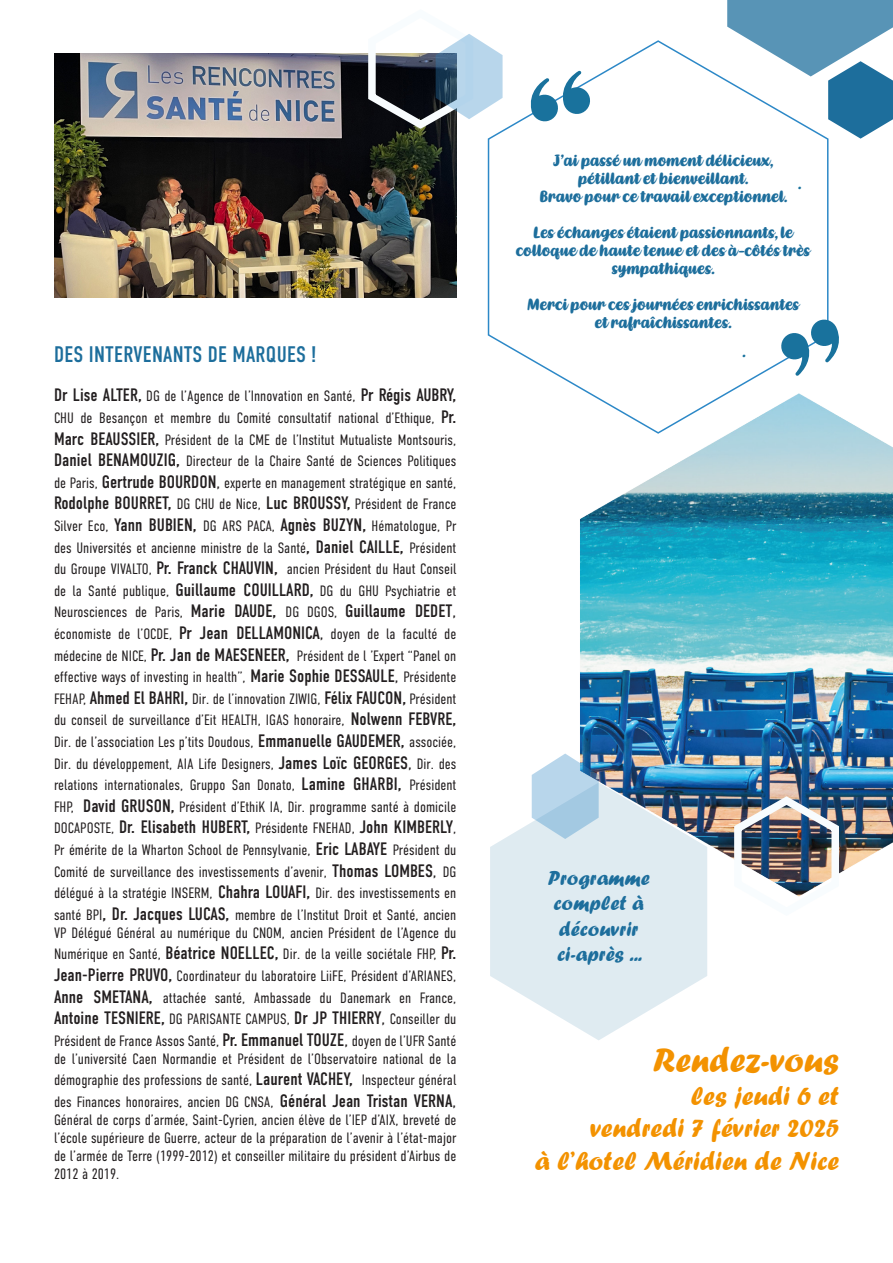
<style>
.page{position:relative;width:893px;height:1263px;background:#fff}
.page>*{position:absolute;margin:0;border:0;box-sizing:border-box;transform-origin:0 0}
.Titre{font:36px "Forte";color:#f39200}
.Titre-2{font:27px "Forte";color:#f39200}
.Titre-3{font:22.5px "DIN Condensed";letter-spacing:.01em;color:#1d6e9c}
.Titre-4{font:21px "Forte";color:#1d6e9c}
.Noms{font:18px "DIN Condensed";color:#231f20}
.Noms-2{font:300 15px/21.6px "DIN Condensed";color:#231f20;text-align:justify}
.t1{font:15px/18px "Kathen";color:#1d6e9c;text-align:center}
.t2{font:15px "Kathen";color:#19729d}
.s1{font-weight:400;font-size:18px}
.s2{font-size:18px}
.s3{font-weight:300;font-size:15px}
</style>
<div class="page">
<svg style="left:727px;top:0;width:166px;height:139px"></svg>
<img style="left:54px;top:53px;width:402px;height:245px">
<svg style="left:364px;top:34px;width:123px;height:101px"></svg>
<svg style="left:490px;top:782px;width:217px;height:258px;fill:#dfebf1"></svg>
<img style="left:558px;top:411px;width:335px;height:517px">
<img style="left:730px;top:792px;width:113px;height:130px">
<svg style="left:532px;top:753px;width:67px;height:86px"></svg>
<svg style="left:487px;top:39px;width:343px;height:396px"></svg>
<svg style="left:527px;top:71px;width:64px;height:52px"></svg>
<svg style="left:779px;top:318px;width:60px;height:58px"></svg>
<p class="Titre-3" style="left:54px;top:341px;width:264px">DES INTERVENANTS DE MARQUES !</p>
<p class="Noms-2" style="left:54px;top:385px;width:404px"><span class="s1">Dr Lise ALTER,</span> DG de l’Agence de l’Innovation en Santé, <span class="s1">Pr Régis AUBRY, </span>CHU de Besançon et membre du Comité consultatif national d’Ethique, <span class="s1">Pr.<br>Marc BEAUSSIER,</span> Président de la CME de l’Institut Mutualiste Montsouris, <span class="s1">Daniel BENAMOUZIG,</span> Directeur de la Chaire Santé de Sciences Politiques de Paris, <span class="s1">Gertrude BOURDON</span><span class="s2">,</span> experte en management stratégique en santé, <span class="s1">Rodolphe BOURRET,</span> DG CHU de Nice, <span class="s1">Luc BROUSSY,</span> Président de France Silver Eco, <span class="s1">Yann BUBIEN,</span> DG ARS PACA, <span class="s1">Agnès BUZYN,</span> Hématologue, Pr des Universités et ancienne ministre de la Santé<span class="s1">, Daniel CAILLE,</span> Président du Groupe VIVALTO, <span class="s1">Pr. Franck CHAUVIN,</span> ancien Président du Haut Conseil de la Santé publique, <span class="s1">Guillaume COUILLARD,</span> DG du GHU Psychiatrie et Neurosciences de Paris, <span class="s1">Marie DAUDE,</span> DG DGOS, <span class="s1">Guillaume DEDET</span><span class="s2">, </span>économiste de l’OCDE, <span class="s1">Pr Jean DELLAMONICA</span><span class="s2">,</span> doyen de la faculté de médecine de NICE, <span class="s1">Pr. Jan de MAESENEER,</span> Président de l ’Expert “Panel on effective ways of investing in health”, <span class="s1">Marie Sophie DESSAULE</span><span class="s2">,</span> Présidente FEHAP, <span class="s1">Ahmed El BAHRI,</span> Dir. de l’innovation ZIWIG, <span class="s1">Félix FAUCON,</span> Président du conseil de surveillance d’Eit HEALTH, IGAS honoraire, <span class="s1">Nolwenn FEBVRE, </span>Dir. de l’association Les p’tits Doudous, <span class="s1">Emmanuelle GAUDEMER,</span> associée, Dir. du développement, AIA Life Designers, <span class="s1">James Loïc GEORGES</span><span class="s2">,</span> Dir. des relations internationales, Gruppo San Donato, <span class="s1">Lamine GHARBI,</span> Président FHP, <span class="s1">David GRUSON,</span> Président d’EthiK IA, Dir. programme santé à domicile</p>
<p class="Noms" style="left:54px;top:817px;width:404px"><span class="s3">DOCAPOSTE,</span> Dr. Elisabeth HUBERT, <span class="s3">Présidente FNEHAD,</span> John KIMBERLY<span class="s3">,</span></p>
<p class="Noms-2" style="left:54px;top:839px;width:404px">Pr émérite de la Wharton School de Pennsylvanie, <span class="s1">Eric LABAYE</span> Président du Comité de surveillance des investissements d’avenir, <span class="s1">Thomas LOMBES</span><span class="s2">,</span> DG délégué à la stratégie INSERM, <span class="s1">Chahra LOUAFI,</span> Dir. des investissements en santé BPI<span class="s1">, Dr. Jacques LUCAS,</span> membre de l’Institut Droit et Santé, ancien</p>
<p class="Noms-2" style="left:54px;top:922px;width:404px">VP Délégué Général au numérique du CNOM, ancien Président de l’Agence du Numérique en Santé, <span class="s1">Béatrice NOELLEC,</span> Dir. de la veille sociétale FHP, <span class="s1">Pr.<br>Jean-Pierre PRUVO,</span> Coordinateur du laboratoire LiiFE, Président d’ARIANES, <span class="s1">Anne SMETANA,</span> attachée santé, Ambassade du Danemark en France, <span class="s1">Antoine TESNIERE,</span> DG PARISANTE CAMPUS, <span class="s1">Dr JP THIERRY</span><span class="s2">,</span> Conseiller du Président de France Assos Santé, <span class="s1">Pr. Emmanuel TOUZE</span><span class="s2">,</span> doyen de l’UFR Santé</p>
<p class="Noms-2" style="left:54px;top:1048px;width:404px">de l’université Caen Normandie et Président de l’Observatoire national de la démographie des professions de santé, <span class="s1">Laurent VACHEY,</span> Inspecteur général des Finances honoraires, ancien DG CNSA, <span class="s1">Général Jean Tristan VERNA</span><span class="s2">,</span></p>
<p class="Noms-2" style="left:54px;top:1111px;width:404px;line-height:18px">Général de corps d’armée, Saint-Cyrien, ancien élève de l’IEP d’AIX, breveté de l’école supérieure de Guerre, acteur de la préparation de l’avenir à l’état-major de l’armée de Terre (1999-2012) et conseiller militaire du président d’Airbus de 2012 à 2019.</p>
<p class="t1" style="left:553px;top:151px;width:221px">J’ai passé un moment délicieux,</p>
<p class="t1" style="left:578px;top:169px;width:171px">pétillant et bienveillant.</p>
<p class="t1" style="left:539px;top:187px;width:250px">Bravo pour ce travail exceptionnel.</p>
<p class="t1" style="left:516px;top:223px;width:296px">Les échanges étaient passionnants, le colloque de haute tenue et des à-côtés très sympathiques.</p>
<p class="t1" style="left:527px;top:295px;width:274px">Merci pour ces journées enrichissantes</p>
<p class="t1" style="left:595px;top:313px;width:138px">et rafraîchissantes.</p>
<p class="t2" style="left:799px;top:175px;width:4px">.</p>
<p class="t2" style="left:743px;top:343px;width:4px">.</p>
<p class="Titre-4" style="left:548px;top:866px;width:103px">Programme</p>
<p class="Titre-4" style="left:554px;top:891px;width:92px">complet à</p>
<p class="Titre-4" style="left:559px;top:916px;width:81px">découvrir</p>
<p class="Titre-4" style="left:557px;top:941px;width:87px">ci-après ...</p>
<p class="Titre" style="left:653px;top:1039px;width:188px">Rendez-vous</p>
<p class="Titre-2" style="left:691px;top:1080px;width:150px">les jeudi 6 et</p>
<p class="Titre-2" style="left:590px;top:1112px;width:251px">vendredi 7 février 2025</p>
<p class="Titre-2" style="left:535px;top:1145px;width:306px">à l’hotel Méridien de Nice</p>
</div>
